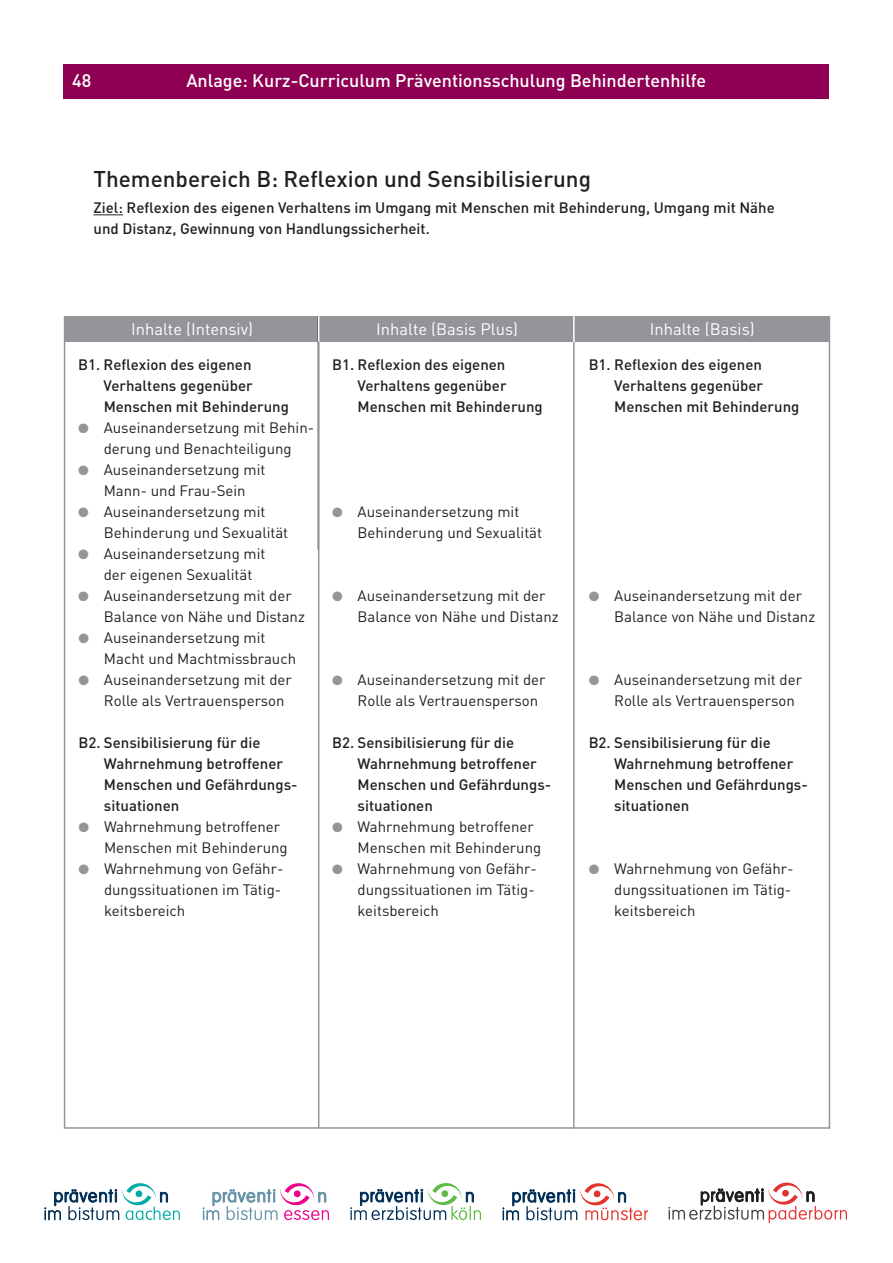
<style>
.page{position:relative;width:893px;height:1263px;background:#fff}
.page>*{position:absolute;margin:0;border:0;box-sizing:border-box;transform-origin:0 0}
.t1{font:500 22.5px "DIN Pro";color:#231f20}
.t2{font:500 18px "DIN Pro";color:#fff}
.t3{font:16.5px "DIN Pro";color:#fff}
.t4{font:15px/21px "DIN Pro";color:#231f20}
.t5{font:500 15px/21px "DIN Pro";color:#231f20}
.s1{color:#939598}
</style>
<div class="page">
<div style="left:64px;top:64px;width:765px;height:34px;background:#8d0052"></div>
<svg style="left:44px;top:1183px;width:136px;height:37px"></svg>
<svg style="left:203px;top:1183px;width:126px;height:37px"></svg>
<svg style="left:350px;top:1183px;width:131px;height:37px"></svg>
<svg style="left:502px;top:1183px;width:146px;height:37px"></svg>
<svg style="left:668px;top:1182px;width:179px;height:41px"></svg>
<div style="left:65px;top:316px;width:255px;height:26px;background:#939598"></div>
<div style="left:320px;top:316px;width:255px;height:26px;background:#939598"></div>
<div style="left:575px;top:316px;width:255px;height:26px;background:#939598"></div>
<hr style="left:573px;top:315px;width:2px;height:234px;background:#fff">
<hr style="left:318px;top:316px;width:1px;height:234px;background:#fff">
<hr style="left:318px;top:342px;width:1px;height:786px;background:#939598">
<hr style="left:64px;top:316px;width:1px;height:812px;background:#939598">
<hr style="left:573px;top:342px;width:2px;height:786px;background:#939598">
<hr style="left:829px;top:317px;width:1px;height:811px;background:#939598">
<hr style="left:64px;top:1127px;width:766px;height:2px;background:#939598">
<svg style="left:94px;top:214px;width:29px;height:1px"></svg>
<p class="t2" style="left:72px;top:74px;width:21px">48</p>
<p class="t2" style="left:186px;top:74px;width:521px">Anlage: Kurz-Curriculum Präventionsschulung Behindertenhilfe</p>
<h1 class="t1" style="left:94px;top:171px;width:499px">Themenbereich B: Reflexion und Sensibilisierung</h1>
<p class="t5" style="left:94px;top:198px;width:683px">Ziel: Reflexion des eigenen Verhaltens im Umgang mit Menschen mit Behinderung, Umgang mit Nähe und Distanz, Gewinnung von Handlungssicherheit.</p>
<p class="t3" style="left:131px;top:323px;width:123px">Inhalte (Intensiv)</p>
<p class="t3" style="left:376px;top:323px;width:143px">Inhalte (Basis Plus)</p>
<p class="t3" style="left:650px;top:323px;width:107px">Inhalte (Basis)</p>
<p class="t5" style="left:104px;top:356px;width:187px;text-indent:-26px">B1. Reflexion des eigenen<br>Verhaltens gegenüber<br>Menschen mit Behinderung</p>
<p class="t4" style="left:78px;top:419px;width:237px;text-align:center"><span class="s1">●</span> Auseinandersetzung mit Behin&shy;derung und Benachteiligung</p>
<p class="t4" style="left:78px;top:461px;width:189px;text-align:center"><span class="s1">●</span> Auseinandersetzung mit<br>Mann- und Frau-Sein</p>
<p class="t4" style="left:104px;top:503px;width:186px;text-indent:-26px"><span class="s1">●</span> Auseinandersetzung mit<br>Behinderung und Sexualität</p>
<p class="t4" style="left:104px;top:545px;width:163px;text-indent:-26px"><span class="s1">●</span> Auseinandersetzung mit der eigenen Sexualität</p>
<p class="t4" style="left:104px;top:587px;width:203px;text-indent:-26px"><span class="s1">●</span> Auseinandersetzung mit der<br>Balance von Nähe und Distanz</p>
<p class="t4" style="left:104px;top:629px;width:194px;text-indent:-26px"><span class="s1">●</span> Auseinandersetzung mit<br>Macht und Machtmissbrauch</p>
<p class="t4" style="left:104px;top:671px;width:189px;text-indent:-26px"><span class="s1">●</span> Auseinandersetzung mit der<br>Rolle als Vertrauensperson</p>
<p class="t5" style="left:104px;top:733px;width:195px;text-indent:-26px">B2. Sensibilisierung für die<br>Wahrnehmung betroffener<br>Menschen und Gefährdungs&shy;situationen</p>
<p class="t4" style="left:104px;top:818px;width:185px;text-indent:-26px"><span class="s1">●</span> Wahrnehmung betroffener<br>Menschen mit Behinderung</p>
<p class="t4" style="left:104px;top:860px;width:181px;text-indent:-26px"><span class="s1">●</span> Wahrnehmung von Gefähr&shy;dungssituationen im Tätig&shy;keitsbereich</p>
<p class="t5" style="left:358px;top:355px;width:187px;text-indent:-25px">B1. Reflexion des eigenen<br>Verhaltens gegenüber<br>Menschen mit Behinderung</p>
<p class="t4" style="left:358px;top:503px;width:186px;text-indent:-26px"><span class="s1">●</span> Auseinandersetzung mit<br>Behinderung und Sexualität</p>
<p class="t4" style="left:358px;top:587px;width:203px;text-indent:-26px"><span class="s1">●</span> Auseinandersetzung mit der<br>Balance von Nähe und Distanz</p>
<p class="t4" style="left:358px;top:671px;width:189px;text-indent:-26px"><span class="s1">●</span> Auseinandersetzung mit der<br>Rolle als Vertrauensperson</p>
<p class="t5" style="left:358px;top:733px;width:195px;text-indent:-25px">B2. Sensibilisierung für die<br>Wahrnehmung betroffener<br>Menschen und Gefährdungs&shy;situationen</p>
<p class="t4" style="left:358px;top:818px;width:185px;text-indent:-26px"><span class="s1">●</span> Wahrnehmung betroffener<br>Menschen mit Behinderung</p>
<p class="t4" style="left:358px;top:860px;width:181px;text-indent:-26px"><span class="s1">●</span> Wahrnehmung von Gefähr&shy;dungssituationen im Tätig&shy;keitsbereich</p>
<p class="t5" style="left:614px;top:355px;width:187px;text-indent:-26px">B1. Reflexion des eigenen<br>Verhaltens gegenüber<br>Menschen mit Behinderung</p>
<p class="t4" style="left:614px;top:587px;width:203px;text-indent:-26px"><span class="s1">●</span> Auseinandersetzung mit der<br>Balance von Nähe und Distanz</p>
<p class="t4" style="left:614px;top:671px;width:189px;text-indent:-26px"><span class="s1">●</span> Auseinandersetzung mit der<br>Rolle als Vertrauensperson</p>
<p class="t5" style="left:614px;top:733px;width:195px;text-indent:-26px">B2. Sensibilisierung für die<br>Wahrnehmung betroffener<br>Menschen und Gefährdungs&shy;situationen</p>
<p class="t4" style="left:614px;top:860px;width:181px;text-indent:-26px"><span class="s1">●</span> Wahrnehmung von Gefähr&shy;dungssituationen im Tätig&shy;keitsbereich</p>
</div>
